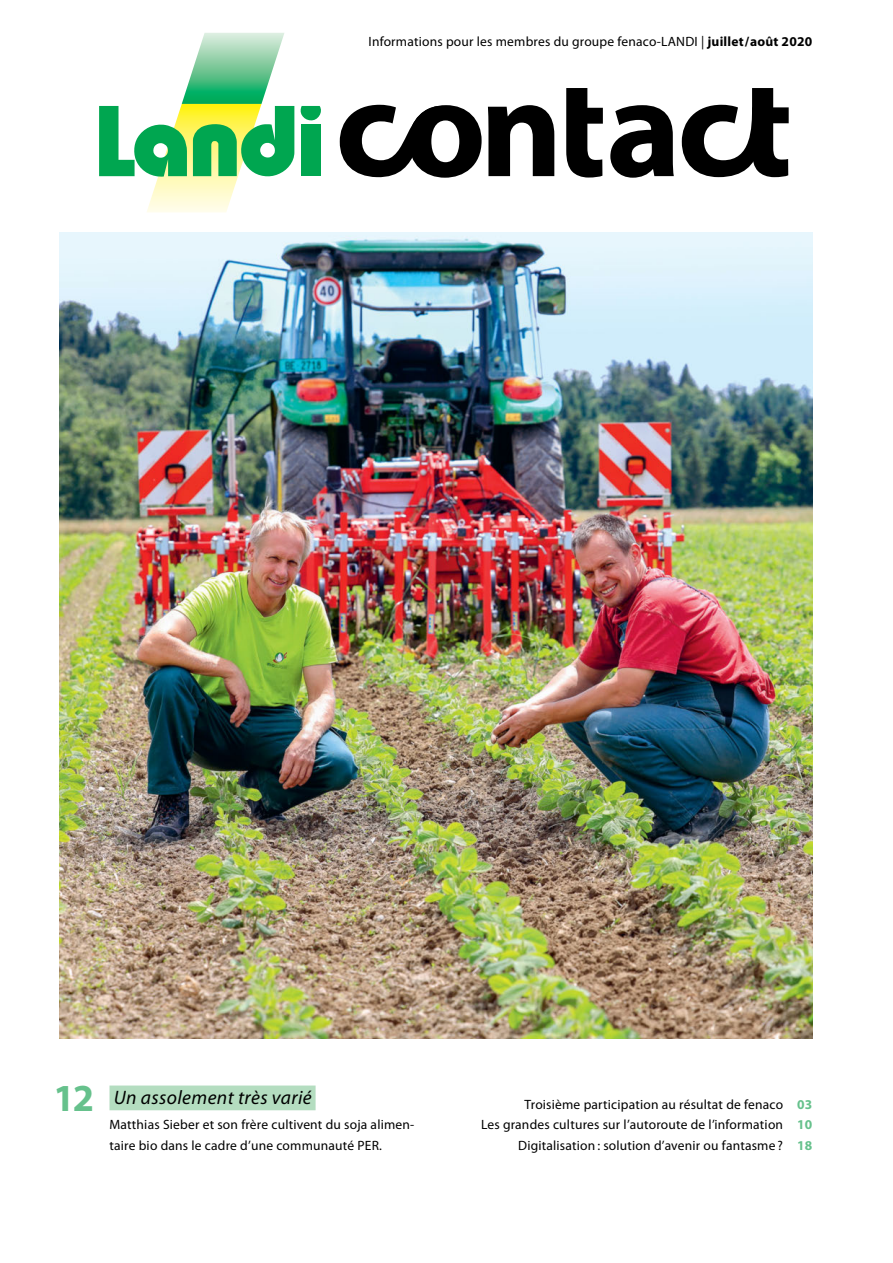
<style>
.page{position:relative;width:893px;height:1263px;background:#fff}
.page>*{position:absolute;margin:0;border:0;box-sizing:border-box;transform-origin:0 0}
.t1{font:700 38.4px "Myriad Pro";color:#66c18c}
.t2{font:italic 19.5px "Myriad Pro";letter-spacing:.02em;color:#000}
.t3{font:13.5px/20.2px "Myriad Pro";letter-spacing:.015em;color:#000;text-align:right}
.s1{font-weight:700}
.s2{font-weight:700;color:#66c18c}
</style>
<div class="page">
<svg style="left:300px;top:106px;width:21px;height:15px"></svg>
<div style="left:302px;top:125px;width:19px;height:51px;background:#00a650"></div>
<svg style="left:99px;top:33px;width:195px;height:179px"></svg>
<svg style="left:340px;top:88px;width:334px;height:90px"></svg>
<svg style="left:682px;top:88px;width:107px;height:89px"></svg>
<img style="left:60px;top:232px;width:752px;height:807px">
<div style="left:109px;top:1085px;width:207px;height:25px;background:#b4ddc0"></div>
<p class="t3" style="left:368px;top:32px;width:445px">Informations pour les membres du groupe fenaco-LANDI | <span class="s1">juillet/août 2020</span></p>
<h1 class="t1" style="left:53px;top:1077px;width:42px">12</h1>
<h2 class="t2" style="left:114px;top:1087px;width:199px">Un assolement très varié</h2>
<p class="t3" style="left:109px;top:1115px;width:306px;text-align:left">Matthias Sieber et son frère cultivent du soja alimen&shy;taire bio dans le cadre d’une communauté PER.</p>
<p class="t3" style="left:481px;top:1095px;width:333px">Troisième participation au résultat de fenaco <span class="s2">03<br></span>Les grandes cultures sur l’autoroute de l’information <span class="s2">10<br></span>Digitalisation : solution d’avenir ou fantasme ? <span class="s2">18</span></p>
</div>
